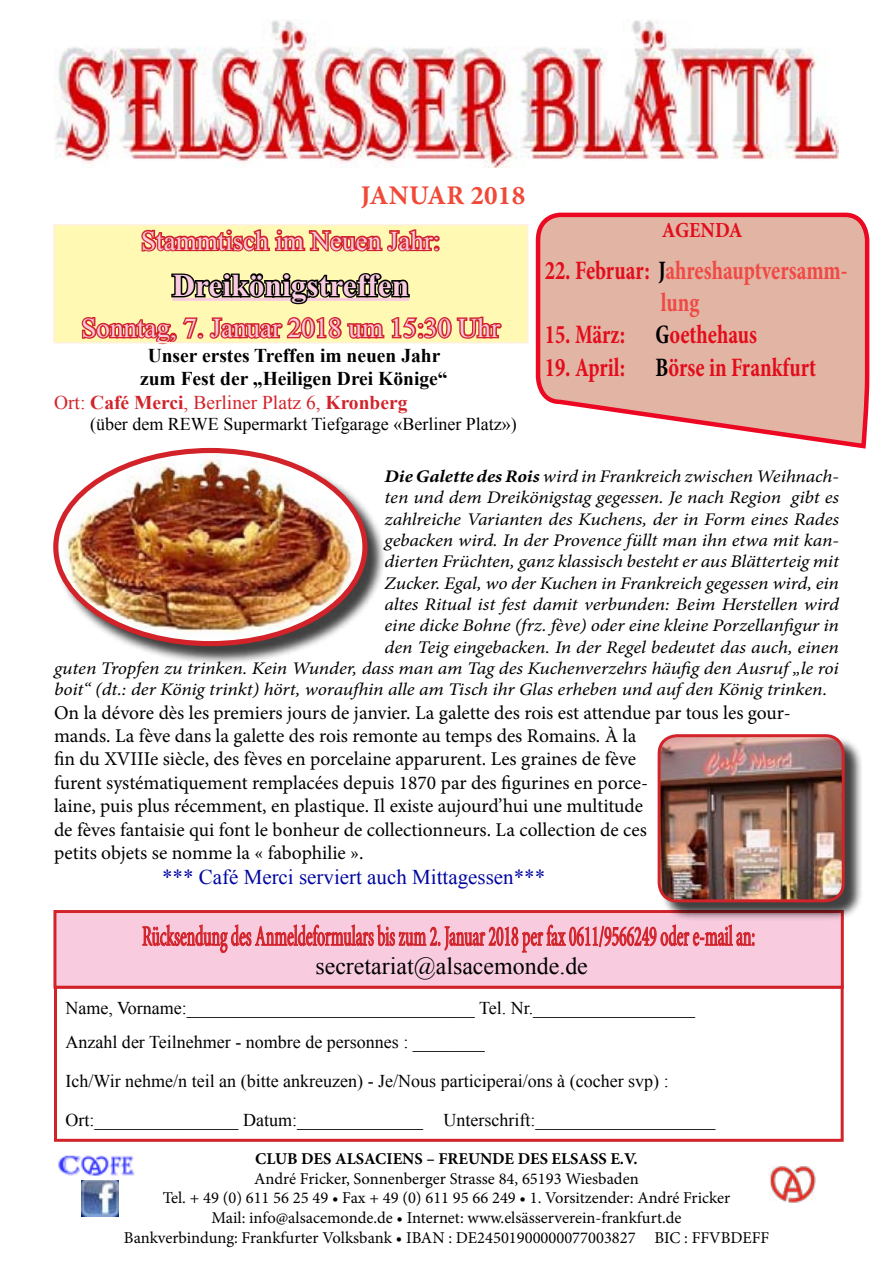
<style>
.page{position:relative;width:893px;height:1263px;background:#fff}
.page>*{position:absolute;margin:0;border:0;box-sizing:border-box;transform-origin:0 0}
.t1{font:700 31.5px "Times New Roman";color:#f9cbdf}
.t2{font:28.5px "Minion Pro";color:#d2232a;scale:.55 1}
.t3{font:27px "Times New Roman";color:#f9cbdf}
.t4{font:700 27px "Minion Pro";letter-spacing:.01em;color:#f04938}
.t5{font:700 condensed 26.85px "Minion Pro";color:#e20d1c;scale:.82 1}
.t6{font:700 condensed 26.85px/32.2px "Minion Pro";letter-spacing:-.005em;color:#ef4945;scale:.82 1}
.t7{font:24px "Times New Roman";color:#000}
.t8{font:700 21.45px "Minion Pro";color:#e20d1c;scale:.91 1}
.t9{font:21px "Times New Roman";color:#0006a1}
.t10{font:19.5px/23.4px "Minion Pro";color:#000}
.t11{font:700 19.5px "Times New Roman";color:#000}
.t12{font:19.5px "Times New Roman";color:#d2232a}
.t13{font:18px/34.3px "Times New Roman";color:#000}
.t14{font:italic 17.7px "Minion Pro";letter-spacing:-.005em;color:#000;scale:1.1 1}
.t15{font:16.5px/19.8px "Minion Pro";color:#000;text-align:center}
.s1{font-weight:700}
.s2{color:#e20d1c}
.s3{color:#000}
</style>
<div class="page">
<img style="left:54px;top:20px;width:785px;height:148px">
<div style="left:54px;top:985px;width:790px;height:157px;border:3px solid #d2232a"></div>
<div style="left:55px;top:911px;width:787px;height:76px;background:#f9cbdf"></div>
<svg style="left:142px;top:924px;width:612px;height:29px"></svg>
<div style="left:53px;top:910px;width:791px;height:79px;border:3px solid #d2232a"></div>
<img style="left:768px;top:1165px;width:48px;height:37px">
<img style="left:81px;top:1180px;width:38px;height:36px">
<div style="left:54px;top:225px;width:474px;height:118px;background:#fff9b4"></div>
<svg style="left:141px;top:229px;width:299px;height:23px"></svg>
<svg style="left:79px;top:273px;width:425px;height:72px"></svg>
<div style="left:53px;top:224px;width:475px;height:119px;border:2px solid #fff0da"></div>
<svg style="left:535px;top:212px;width:335px;height:237px"></svg>
<div style="left:56px;top:450px;width:330px;height:215px;background:#000;opacity:.75"></div>
<img style="left:56px;top:451px;width:309px;height:192px">
<div style="left:53px;top:448px;width:314px;height:198px;border:5px solid #d2232a;border-radius:50%"></div>
<img style="left:58px;top:1155px;width:77px;height:21px">
<div style="left:660px;top:737px;width:203px;height:184px;background:#000;opacity:.75"></div>
<img style="left:659px;top:737px;width:184px;height:164px">
<div style="left:658px;top:734px;width:187px;height:168px;border:3px solid #d2232a;border-radius:18px"></div>
<p class="t4" style="left:361px;top:176px;width:166px">JANUAR 2018</p>
<p class="t3" style="left:141px;top:222px;width:301px">Stammtisch im Neuen Jahr:</p>
<p class="t1" style="left:172px;top:264px;width:238px">Dreikönigstreffen</p>
<p class="t3" style="left:82px;top:310px;width:420px">Sonntag, 7. Januar 2018 um 15:30 Uhr</p>
<p class="t11" style="left:148px;top:342px;width:294px">Unser erstes Treffen im neuen Jahr</p>
<p class="t11" style="left:140px;top:365px;width:309px">zum Fest der „Heiligen Drei Könige“</p>
<p class="t12" style="left:54px;top:389px;width:355px">Ort: <span class="s1">Café Merci</span>, Berliner Platz 6, <span class="s1">Kronberg</span></p>
<p class="t13" style="left:90px;top:407px;width:428px">(über dem REWE Supermarkt Tiefgarage «Berliner Platz»)</p>
<p class="t8" style="left:662px;top:215px;width:89px">AGENDA</p>
<p class="t6" style="left:661px;top:254px;width:229px;text-indent:-116px"><span class="s2">22. Februar:</span> <span class="s3">J</span>ahreshauptversamm&shy;lung</p>
<p class="t5" style="left:545px;top:316px;width:261px">15. März: <span class="s3">G</span>oethehaus</p>
<p class="t5" style="left:545px;top:348px;width:333px">19. April: <span class="s3">B</span>örse in Frankfurt</p>
<p class="t14" style="left:384px;top:464px;width:415px"><span class="s1">Die Galette des Rois</span> wird in Frankreich zwischen Weihnach-</p>
<p class="t14" style="left:384px;top:486px;width:415px">ten und dem Dreikönigstag gegessen. Je nach Region gibt es</p>
<p class="t14" style="left:384px;top:507px;width:415px">zahlreiche Varianten des Kuchens, der in Form eines Rades</p>
<p class="t14" style="left:384px;top:528px;width:415px">gebacken wird. In der Provence füllt man ihn etwa mit kan-</p>
<p class="t14" style="left:384px;top:550px;width:415px">dierten Früchten, ganz klassisch besteht er aus Blätterteig mit</p>
<p class="t14" style="left:384px;top:571px;width:415px">Zucker. Egal, wo der Kuchen in Frankreich gegessen wird, ein</p>
<p class="t14" style="left:384px;top:592px;width:415px">altes Ritual ist fest damit verbunden: Beim Herstellen wird</p>
<p class="t14" style="left:384px;top:613px;width:415px">eine dicke Bohne (frz. fève) oder eine kleine Porzellanfigur in</p>
<p class="t14" style="left:384px;top:635px;width:415px">den Teig eingebacken. In der Regel bedeutet das auch, einen</p>
<p class="t14" style="left:54px;top:656px;width:715px">guten Tropfen zu trinken. Kein Wunder, dass man am Tag des Kuchenverzehrs häufig den Ausruf „le roi</p>
<p class="t14" style="left:54px;top:677px;width:704px">boit“ (dt.: der König trinkt) hört, woraufhin alle am Tisch ihr Glas erheben und auf den König trinken.</p>
<p class="t10" style="left:54px;top:701px;width:738px">On la dévore dès les premiers jours de janvier. La galette des rois est attendue par tous les gour&shy;mands. La fève dans la galette des rois remonte au temps des Romains. À la<br>fin du XVIIIe siècle, des fèves en porcelaine apparurent. Les graines de fève<br>furent systématiquement remplacées depuis 1870 par des figurines en porce-<br>laine, puis plus récemment, en plastique. Il existe aujourd’hui une multitude<br>de fèves fantaisie qui font le bonheur de collectionneurs. La collection de ces<br>petits objets se nomme la « fabophilie ».</p>
<p class="t9" style="left:162px;top:863px;width:385px">*** Café Merci serviert auch Mittagessen***</p>
<p class="t2" style="left:142px;top:917px;width:1116px">Rücksendung des Anmeldeformulars bis zum 2. Januar 2018 per fax 0611/9566249 oder e-mail an:</p>
<p class="t7" style="left:315px;top:950px;width:274px">secretariat@alsacemonde.de</p>
<p class="t13" style="left:66px;top:991px;width:631px">Name, Vorname:________________________________ Tel. Nr.__________________<br>Anzahl der Teilnehmer - nombre de personnes : ________</p>
<p class="t13" style="left:66px;top:1061px;width:651px;line-height:38.5px">Ich/Wir nehme/n teil an (bitte ankreuzen) - Je/Nous participerai/ons à (cocher svp) :<br>Ort:________________ Datum:______________ Unterschrift:____________________</p>
<p class="t15" style="left:124px;top:1148px;width:647px"><span class="s1">CLUB DES ALSACIENS – FREUNDE DES ELSASS E.V.<br></span>André Fricker, Sonnenberger Strasse 84, 65193 Wiesbaden<br>Tel. + 49 (0) 611 56 25 49 • Fax + 49 (0) 611 95 66 249 • 1. Vorsitzender: André Fricker<br>Mail: info@alsacemonde.de • Internet: www.elsässerverein-frankfurt.de<br>Bankverbindung: Frankfurter Volksbank • IBAN : DE24501900000077003827 BIC : FFVBDEFF</p>
</div>
